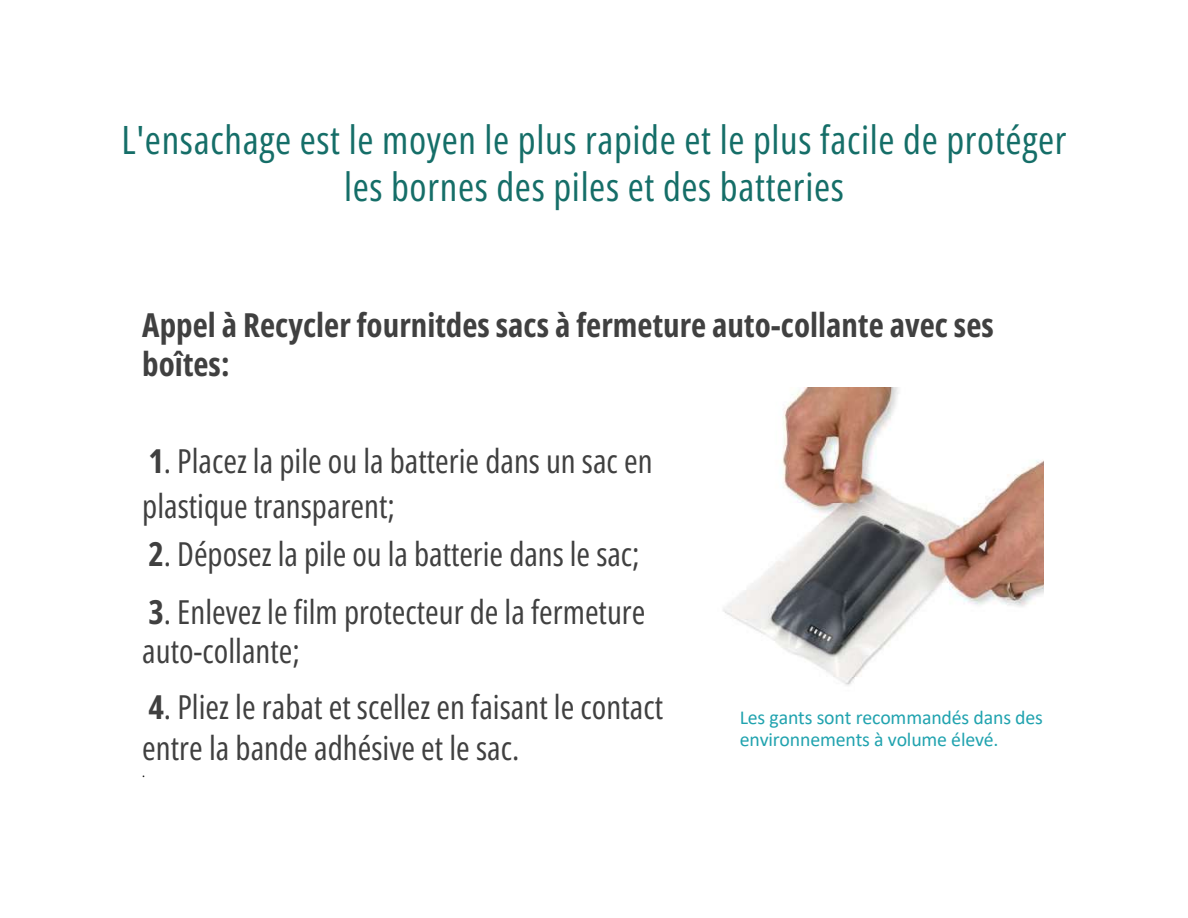
<style>
.page{position:relative;width:1188px;height:918px;background:#fff}
.page>*{position:absolute;margin:0;border:0;box-sizing:border-box;transform-origin:0 0}
.t1{font:39px/47.2px "Open Sans Condensed";letter-spacing:.02em;color:#156e68;text-align:center}
.t2{font:33px/45px "Open Sans Condensed";color:#404040}
.t3{font:700 33px/39.3px "Open Sans Condensed";color:#404040}
.t4{font:19.8px/22.5px "Calibri";letter-spacing:-.01em;color:#21a3af}
.t5{font:13.5px "Open Sans Condensed";color:#000}
.s1{font-weight:700}
</style>
<div class="page">
<img style="left:723px;top:388px;width:320px;height:298px">
<p class="t1" style="left:121px;top:115px;width:947px">L'ensachage est le moyen le plus rapide et le plus facile de protéger les bornes des piles et des batteries</p>
<p class="t3" style="left:142px;top:304px;width:853px">Appel à Recycler fournitdes sacs à fermeture auto-collante avec ses boîtes:</p>
<p class="t2" style="left:142px;top:437px;width:512px"><span class="s1">1</span>. Placez la pile ou la batterie dans un sac en plastique transparent;</p>
<p class="t2" style="left:148px;top:531px;width:493px"><span class="s1">2</span>. Déposez la pile ou la batterie dans le sac;</p>
<p class="t2" style="left:142px;top:591px;width:505px;line-height:39.3px"><span class="s1">3</span>. Enlevez le film protecteur de la fermeture auto-collante;</p>
<p class="t2" style="left:142px;top:686px;width:522px;line-height:40.5px"><span class="s1">4</span>. Pliez le rabat et scellez en faisant le contact entre la bande adhésive et le sac.</p>
<p class="t5" style="left:142px;top:762px;width:4px">.</p>
<p class="t4" style="left:740px;top:708px;width:305px">Les gants sont recommandés dans des environnements à volume élevé.</p>
</div>
